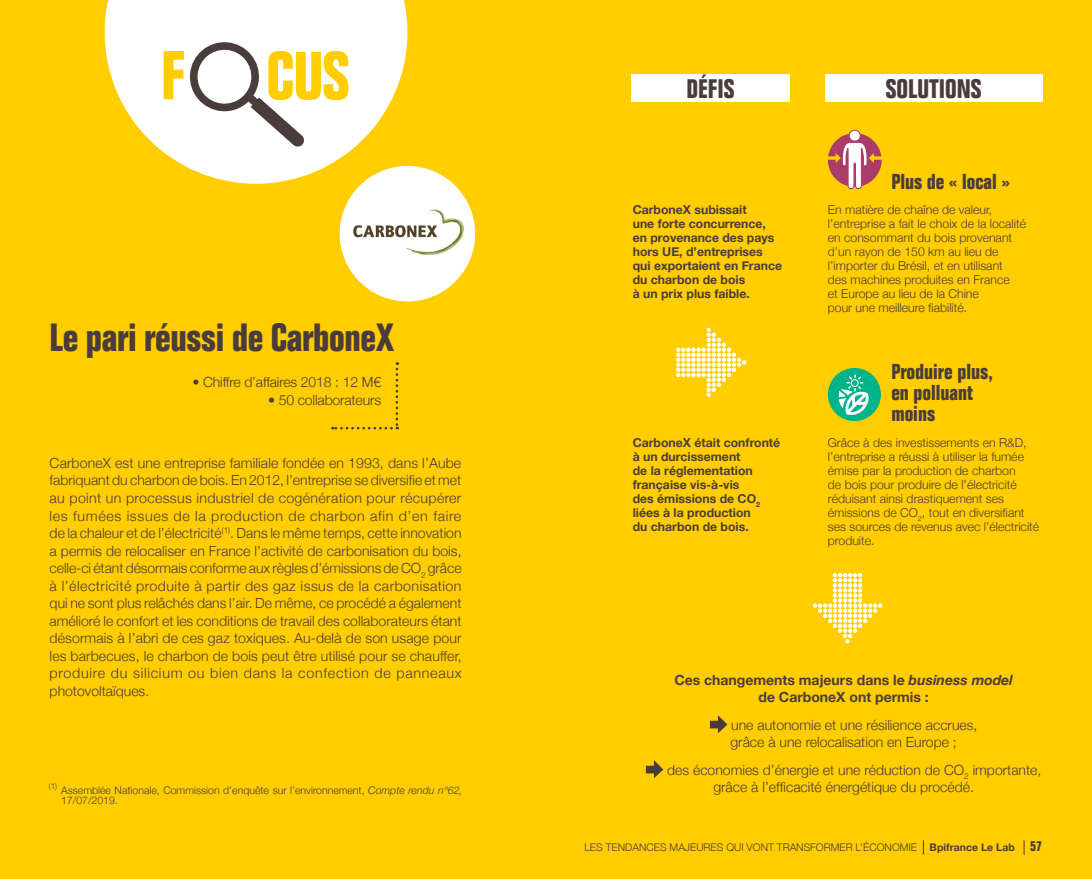
<style>
.page{position:relative;width:1092px;height:879px;background:#fff}
.page>*{position:absolute;margin:0;border:0;box-sizing:border-box;transform-origin:0 0}
.t1{font:700 condensed 38.5px "Folio";letter-spacing:-.01em;color:#4b3c3c}
.t2{font:700 condensed 26.25px "Folio";color:#4b3c3c}
.t3{font:700 condensed 21.18px/21.2px "Folio";color:#4b3c3c}
.t4{font:300 14px/17.5px "Helvetica Neue";color:#4b3c3c}
.t5{font:700 14px/17.5px "Helvetica Neue";color:#4b3c3c}
.t6{font:300 12.25px/14px "Helvetica Neue";color:#4b3c3c}
.t7{font:700 12.25px/14px "Helvetica Neue";color:#4b3c3c}
.t8{font:300 10.5px/10.5px "Helvetica Neue";color:#4b3c3c}
.s1{font-style:italic}
.s2{font-weight:300;font-size:15.75px;color:#ffcd00}
.s3{font-size:15.75px;color:#ffcd00}
.s4{font-weight:700}
.s5{font-family:"Folio";font-weight:700;font-stretch:condensed;font-size:14px}
</style>
<div class="page">
<div style="left:0;top:0;width:1091px;height:878px;background:#ffcd00"></div>
<svg style="left:105px;top:0;width:302px;height:184px;fill:#fff"></svg>
<svg style="left:163px;top:41px;width:185px;height:106px"></svg>
<svg style="left:709px;top:715px;width:18px;height:17px"></svg>
<svg style="left:645px;top:760px;width:18px;height:17px"></svg>
<svg style="left:332px;top:362px;width:66px;height:67px"></svg>
<div style="left:339px;top:166px;width:136px;height:135px;background:#fff;border-radius:50%"></div>
<img style="left:353px;top:209px;width:111px;height:47px">
<div style="left:631px;top:74px;width:158px;height:27px;background:#fff"></div>
<div style="left:825px;top:74px;width:217px;height:27px;background:#fff"></div>
<svg style="left:813px;top:573px;width:69px;height:70px"></svg>
<div style="left:827px;top:368px;width:53px;height:53px;background:#00b388;border-radius:50%"></div>
<svg style="left:838px;top:374px;width:31px;height:40px"></svg>
<svg style="left:848px;top:130px;width:12px;height:11px"></svg>
<svg style="left:827px;top:133px;width:54px;height:56px"></svg>
<svg style="left:676px;top:327px;width:70px;height:69px"></svg>
<svg style="left:922px;top:840px;width:1px;height:14px"></svg>
<svg style="left:1023px;top:840px;width:1px;height:14px"></svg>
<h1 class="t1" style="left:50px;top:316px;width:346px">Le pari réussi de CarboneX</h1>
<p class="t4" style="left:192px;top:372px;width:190px">• Chiffre d’affaires 2018 : 12 M€</p>
<p class="t4" style="left:268px;top:390px;width:114px">• 50 collaborateurs</p>
<p class="t4" style="left:50px;top:453px;width:413px;text-align:justify">CarboneX est une entreprise familiale fondée en 1993, dans l’Aube fabriquant du charbon de bois. En 2012, l’entreprise se diversifie et met au point un processus industriel de cogénération pour récupérer les fumées issues de la production de charbon afin d’en faire de la chaleur et de l’électricité<sup>(1)</sup>. Dans le même temps, cette innovation a permis de relocaliser en France l’activité de carbonisation du bois, celle-ci étant désormais conforme aux règles d’émissions de CO<sub>2</sub> grâce à l’électricité produite à partir des gaz issus de la carbonisation qui ne sont plus relâchés dans l’air. De même, ce procédé a également amélioré le confort et les conditions de travail des collaborateurs étant désormais à l’abri de ces gaz toxiques. Au-delà de son usage pour les barbecues, le charbon de bois peut être utilisé pour se chauffer, produire du silicium ou bien dans la confection de panneaux photovoltaïques.</p>
<p class="t8" style="left:61px;top:784px;width:403px;text-indent:-12px"><sup>(1)</sup> Assemblée Nationale, Commission d’enquête sur l’environnement, <span class="s1">Compte rendu n°62,<br></span>17/07/2019.</p>
<h2 class="t2" style="left:686px;top:74px;width:50px">DÉFIS</h2>
<h2 class="t2" style="left:885px;top:74px;width:97px">SOLUTIONS</h2>
<p class="t7" style="left:632px;top:202px;width:151px">CarboneX subissait<br>une forte concurrence, en provenance des pays hors UE, d’entreprises qui exportaient en France du charbon de bois<br>à un prix plus faible.</p>
<p class="t7" style="left:632px;top:436px;width:149px">CarboneX était confronté à un durcissement<br>de la réglementation française vis-à-vis<br>des émissions de CO<sub>2 </sub>liées à la production<br>du charbon de bois.</p>
<h3 class="t3" style="left:891px;top:171px;width:120px">Plus de « local »</h3>
<p class="t6" style="left:827px;top:201px;width:200px">En matière de chaîne de valeur, l’entreprise a fait le choix de la localité en consommant du bois provenant d’un rayon de 150 km au lieu de l’importer du Brésil, et en utilisant<br>des machines produites en France<br>et Europe au lieu de la Chine<br>pour une meilleure fiabilité.</p>
<h3 class="t3" style="left:891px;top:360px;width:103px">Produire plus, en polluant moins</h3>
<p class="t6" style="left:827px;top:435px;width:213px">Grâce à des investissements en R&amp;D, l’entreprise a réussi à utiliser la fumée émise par la production de charbon<br>de bois pour produire de l’électricité réduisant ainsi drastiquement ses émissions de CO<sub>2</sub>, tout en diversifiant ses sources de revenus avec l’électricité produite.</p>
<p class="t5" style="left:758px;top:671px;width:256px;text-indent:-99px"><span class="s2">•</span> Ces changements majeurs dans le <span class="s1">business model </span>de CarboneX ont permis :</p>
<p class="t4" style="left:730px;top:714px;width:248px;text-indent:-35px"><span class="s3">•</span> une autonomie et une résilience accrues, grâce à une relocalisation en Europe ;</p>
<p class="t4" style="left:713px;top:759px;width:329px;text-indent:-82px"><span class="s3">•</span> des économies d’énergie et une réduction de CO<sub>2</sub> importante, grâce à l’efficacité énergétique du procédé.</p>
<p class="t8" style="left:584px;top:841px;width:459px">LES TENDANCES MAJEURES QUI VONT TRANSFORMER L’ÉCONOMIE <span class="s4">Bpifrance Le Lab</span> <span class="s5">57</span></p>
</div>
